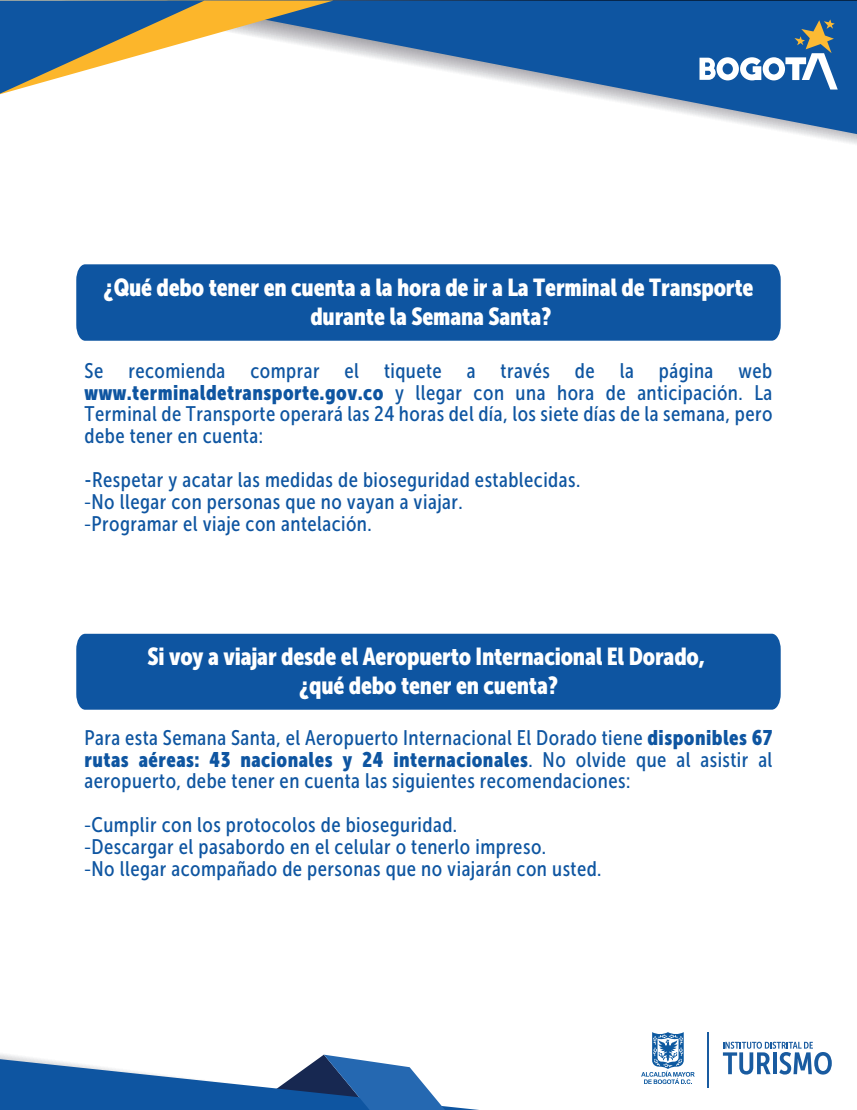
<style>
.page{position:relative;width:857px;height:1110px;background:#fff}
.page>*{position:absolute;margin:0;border:0;box-sizing:border-box;transform-origin:0 0}
.t1{font:24.41px/29.3px "Museo Sans Cond 900";letter-spacing:-.01em;color:#fff;text-align:center}
.t2{font:21px/21.9px "Museo Sans Cond 500";letter-spacing:.02em;color:#0e55a1}
.t3{font:21px "Museo Sans Cond 900";letter-spacing:.02em;color:#0e55a1}
.s1{font-family:"Museo Sans Cond 900"}
.s2{font-family:"Myriad Pro"}
.s3{font-family:"Museo Sans Cond 500"}
</style>
<div class="page">
<div style="left:76px;top:633px;width:704px;height:76px;background:#0e55a1"></div>
<svg style="left:0;top:1054px;width:479px;height:56px"></svg>
<svg style="left:333px;top:1px;width:524px;height:133px;fill:#0e55a1"></svg>
<svg style="left:0;top:1px;width:333px;height:93px"></svg>
<svg style="left:723px;top:1041px;width:108px;height:33px"></svg>
<hr style="left:707px;top:1032px;width:2px;height:55px;background:#195ba0">
<svg style="left:641px;top:1032px;width:53px;height:52px"></svg>
<svg style="left:699px;top:19px;width:138px;height:71px"></svg>
<div style="left:76px;top:264px;width:704px;height:77px;background:#0e55a1"></div>
<p class="t1" style="left:104px;top:272px;width:651px">¿Qué debo tener en cuenta a la hora de ir a La Terminal de Transporte durante la Semana Santa?</p>
<p class="t2" style="left:85px;top:359px;width:689px;text-align:justify">Se recomienda comprar el tiquete a través de la página web <span class="s1">www.terminaldetransporte.gov.co</span> y llegar con una hora de anticipación. La Terminal de Transporte operará las 24 horas del día, los siete días de la semana, pero debe tener en cuenta:</p>
<p class="t2" style="left:85px;top:469px;width:497px">-Respetar y acatar las medidas de bioseguridad establecidas. <span class="s2">-</span>No llegar con personas que no vayan a viajar.<br><span class="s2">-</span>Programar el viaje con antelación.</p>
<p class="t1" style="left:147px;top:641px;width:559px">Si voy a viajar desde el Aeropuerto Internacional El Dorado, ¿qué debo tener en cuenta?</p>
<p class="t2" style="left:85px;top:726px;width:689px">Para esta Semana Santa, el Aeropuerto Internacional El Dorado tiene <span class="s1">disponibles 67</span></p>
<p class="t3" style="left:85px;top:747px;width:689px">rutas aéreas: 43 nacionales y 24 internacionales<span class="s3">. No olvide que al asistir al</span></p>
<p class="t2" style="left:85px;top:759px;width:547px;line-height:43.8px">aeropuerto, debe tener en cuenta las siguientes recomendaciones: <span class="s2">-</span>Cumplir con los protocolos de bioseguridad.</p>
<p class="t2" style="left:85px;top:836px;width:518px"><span class="s2">-</span>Descargar el pasabordo en el celular o tenerlo impreso.<br><span class="s2">-</span>No llegar acompañado de personas que no viajarán con usted.</p>
</div>
